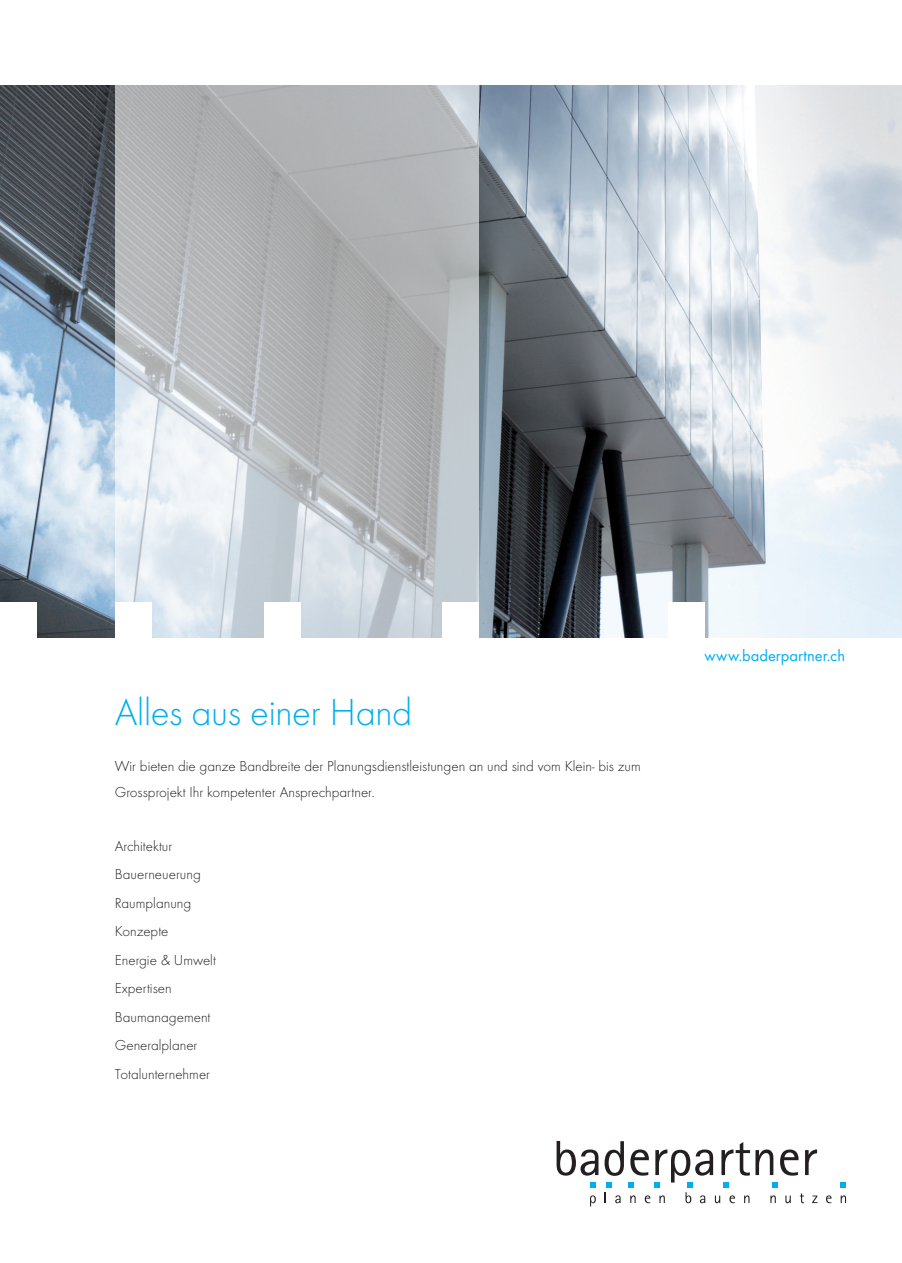
<style>
.page{position:relative;width:902px;height:1263px;background:#fff}
.page>*{position:absolute;margin:0;border:0;box-sizing:border-box;transform-origin:0 0}
.t1{font:300 39px "Futura TOT";letter-spacing:-.01em;color:#00aeef}
.t2{font:16.5px "Futura TOT Boo";color:#00aeef}
.t3{font:300 15px/28.5px "Futura TOT";color:#231f20}
</style>
<div class="page">
<img style="left:0;top:85px;width:901px;height:553px">
<svg style="left:115px;top:85px;width:364px;height:553px;background:#bcc0c3"></svg>
<svg style="left:590px;top:1182px;width:5px;height:6px"></svg>
<svg style="left:840px;top:1182px;width:5px;height:6px"></svg>
<svg style="left:826px;top:1195px;width:5px;height:8px"></svg>
<svg style="left:840px;top:1195px;width:6px;height:8px"></svg>
<svg style="left:556px;top:1141px;width:42px;height:34px"></svg>
<svg style="left:604px;top:1141px;width:213px;height:62px"></svg>
<svg style="left:590px;top:1195px;width:5px;height:11px"></svg>
<div style="left:115px;top:602px;width:37px;height:41px;background:#fff"></div>
<div style="left:264px;top:602px;width:37px;height:41px;background:#fff"></div>
<div style="left:0;top:602px;width:37px;height:41px;background:#fff"></div>
<div style="left:441px;top:602px;width:37px;height:41px;background:#fff"></div>
<div style="left:668px;top:602px;width:36px;height:41px;background:#fff"></div>
<h1 class="t1" style="left:115px;top:689px;width:299px">Alles aus einer Hand</h1>
<p class="t3" style="left:115px;top:753px;width:527px;line-height:25.5px">Wir bieten die ganze Bandbreite der Planungsdienstleistungen an und sind vom Klein- bis zum<br>Grossprojekt Ihr kompetenter Ansprechpartner.</p>
<p class="t3" style="left:115px;top:831px;width:102px">Architektur<br>Bauerneuerung<br>Raumplanung<br>Konzepte<br>Energie &amp; Umwelt<br>Expertisen<br>Baumanagement<br>Generalplaner<br>Totalunternehmer</p>
<p class="t2" style="left:704px;top:645px;width:142px">www.baderpartner.ch</p>
</div>
